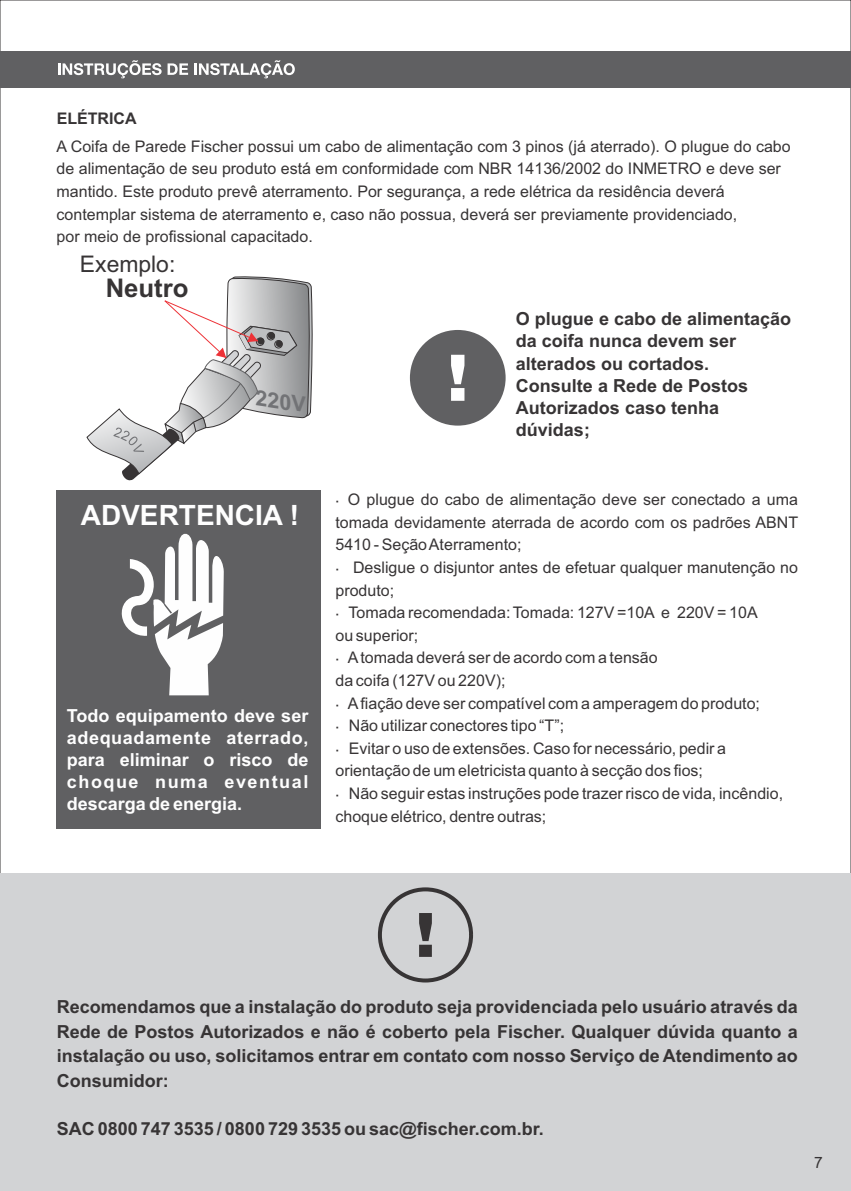
<style>
.page{position:relative;width:851px;height:1191px;background:#fff}
.page>*{position:absolute;margin:0;border:0;box-sizing:border-box;transform-origin:0 0}
.t1{font:700 28px "Arial";color:#fefefe}
.t2{font:700 25.8px "Arial";color:#373435}
.t3{font:22.8px "Arial";color:#373435}
.t4{font:italic 700 21.4px "Arial";color:#727376}
.t5{font:700 18px/22.2px "Arial";color:#373435;text-align:justify}
.t6{font:700 18px/22px "Arial";color:#fefefe;text-align:justify}
.t7{font:16px/22.6px "Arial";color:#373435;text-align:justify}
.t8{font:700 16px "Arial";color:#373435}
.t9{font:15.6px "Arial";color:#373435}
</style>
<div class="page">
<div style="left:0;top:874px;width:850px;height:316px;background:#d2d3d5"></div>
<div style="left:57px;top:490px;width:264px;height:338px;background:#606062"></div>
<svg style="left:121px;top:533px;width:103px;height:162px"></svg>
<div style="left:378px;top:887px;width:95px;height:95px;border:4px solid #373435;border-radius:50%"></div>
<svg style="left:419px;top:913px;width:13px;height:44px"></svg>
<div style="left:0;top:51px;width:850px;height:36px;background:#606062"></div>
<svg style="left:58px;top:60px;width:130px;height:18px"></svg>
<svg style="left:194px;top:60px;width:101px;height:18px"></svg>
<div style="left:410px;top:330px;width:95px;height:95px;background:#606062;border-radius:50%"></div>
<svg style="left:451px;top:355px;width:13px;height:46px"></svg>
<svg style="left:86px;top:276px;width:227px;height:205px"></svg>
<p class="t8" style="left:57px;top:112px;width:81px">ELÉTRICA</p>
<p class="t7" style="left:57px;top:136px;width:735px;text-align:left">A Coifa de Parede Fischer possui um cabo de alimentação com 3 pinos (já aterrado). O plugue do cabo de alimentação de seu produto está em conformidade com NBR 14136/2002 do INMETRO e deve ser mantido. Este produto prevê aterramento. Por segurança, a rede elétrica da residência deverá contemplar sistema de aterramento e, caso não possua, deverá ser previamente providenciado,<br>por meio de profissional capacitado.</p>
<h2 class="t2" style="left:106px;top:278px;width:84px">Neutro</h2>
<h3 class="t3" style="left:80px;top:255px;width:97px">Exemplo:</h3>
<h3 class="t4" style="left:258px;top:390px;width:52px;rotate:8deg">220V</h3>
<h1 class="t1" style="left:81px;top:505px;width:220px">ADVERTENCIA !</h1>
<p class="t6" style="left:67px;top:706px;width:243px">Todo equipamento deve ser adequadamente aterrado, para eliminar o risco de choque numa eventual descarga de energia.</p>
<p class="t5" style="left:516px;top:309px;width:277px;text-align:left">O plugue e cabo de alimentação da coifa nunca devem ser alterados ou cortados.<br>Consulte a Rede de Postos<br>Autorizados caso tenha dúvidas;</p>
<p class="t7" style="left:335px;top:490px;width:464px;text-indent:12px">O plugue do cabo de alimentação deve ser conectado a uma tomada devidamente aterrada de acordo com os padrões ABNT 5410 - Seção Aterramento;</p>
<p class="t7" style="left:353px;top:557px;width:446px">Desligue o disjuntor antes de efetuar qualquer manutenção no</p>
<p class="t7" style="left:335px;top:580px;width:60px">produto;</p>
<p class="t7" style="left:348px;top:603px;width:410px">Tomada recomendada: Tomada: 127V =10A e 220V = 10A</p>
<p class="t7" style="left:335px;top:625px;width:84px">ou superior;</p>
<p class="t7" style="left:348px;top:648px;width:311px">Atomada deverá ser de acordo com a tensão</p>
<p class="t7" style="left:335px;top:670px;width:171px">da coifa (127V ou 220V);</p>
<p class="t7" style="left:348px;top:693px;width:413px">Afiação deve ser compatível com a amperagem do produto;</p>
<p class="t7" style="left:349px;top:716px;width:217px">Não utilizar conectores tipo “T”;</p>
<p class="t7" style="left:349px;top:738px;width:379px">Evitar o uso de extensões. Caso for necessário, pedir a</p>
<p class="t7" style="left:335px;top:761px;width:369px">orientação de um eletricista quanto à secção dos fios;</p>
<p class="t7" style="left:349px;top:783px;width:435px">Não seguir estas instruções pode trazer risco de vida, incêndio,</p>
<p class="t7" style="left:335px;top:806px;width:212px">choque elétrico, dentre outras;</p>
<p class="t5" style="left:57px;top:996px;width:742px;line-height:24.4px">Recomendamos que a instalação do produto seja providenciada pelo usuário através da Rede de Postos Autorizados e não é coberto pela Fischer. Qualquer dúvida quanto a instalação ou uso, solicitamos entrar em contato com nosso Serviço de Atendimento ao Consumidor:</p>
<p class="t5" style="left:57px;top:1119px;width:488px">SAC 0800 747 3535 / 0800 729 3535 ou sac@fischer.com.br.</p>
<p class="t9" style="left:813px;top:1156px;width:10px">7</p>
</div>
